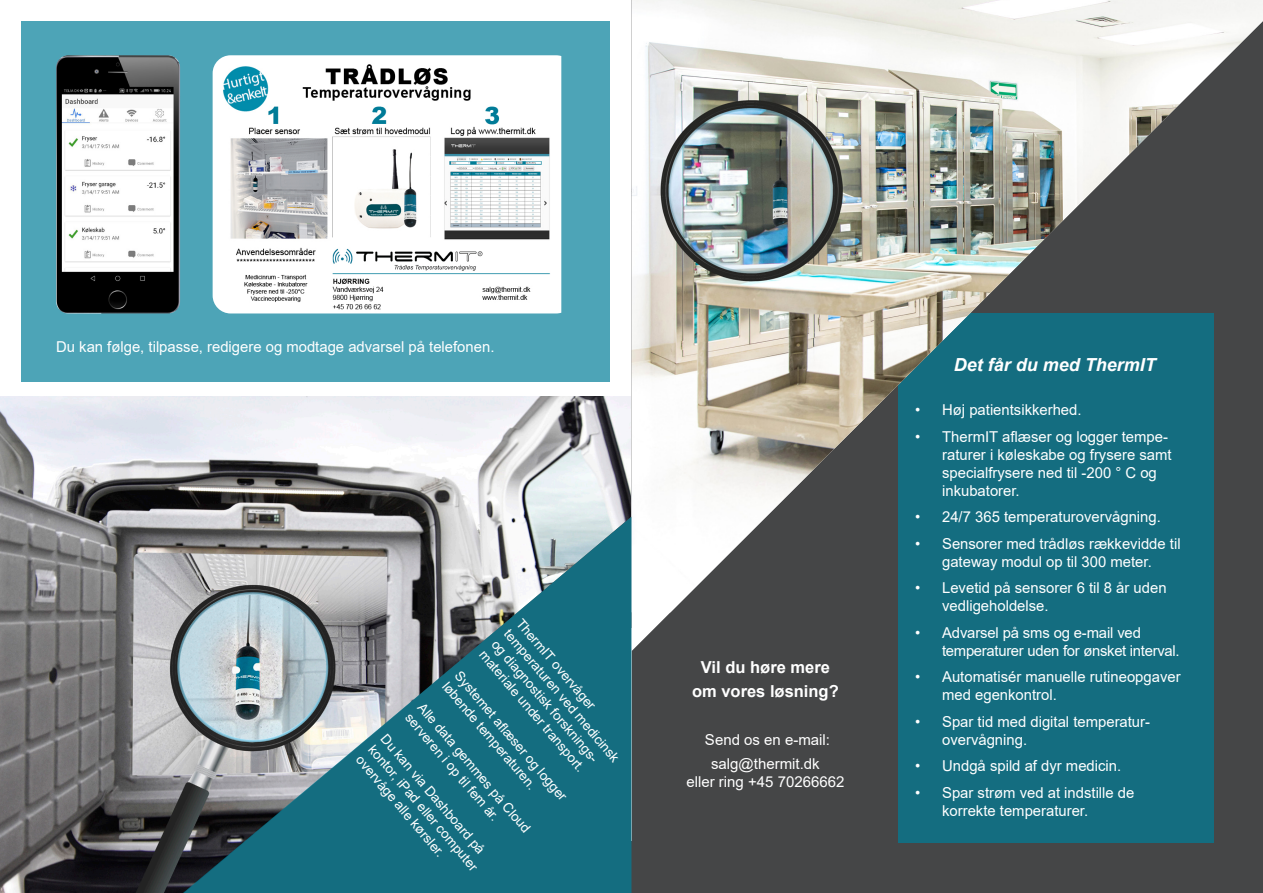
<style>
.page{position:relative;width:1263px;height:893px;background:#fff}
.page>*{position:absolute;margin:0;border:0;box-sizing:border-box;transform-origin:0 0}
.t1{font:italic 700 18px "Arial";color:#fff}
.t2{font:700 16.5px "Arial";color:#fff}
.t3{font:15px/18px "Arial";color:#fff}
.t4{font:15px/18px "Arial";letter-spacing:-.02em;color:#fff}
.t5{font:13.5px/16.2px "Arial";color:#fff}
</style>
<div class="page">
<img style="left:0;top:396px;width:631px;height:497px">
<div style="left:21px;top:21px;width:589px;height:361px;background:#4da4b7"></div>
<img style="left:56px;top:55px;width:124px;height:258px">
<div style="left:631px;top:0;width:632px;height:893px;background:#454647"></div>
<div style="left:898px;top:313px;width:316px;height:530px;background:#146d80"></div>
<img style="left:631px;top:0;width:632px;height:612px">
<svg style="left:136px;top:517px;width:495px;height:376px;background:#5f8993"></svg>
<img style="left:213px;top:55px;width:348px;height:258px">
<p class="t3" style="left:56px;top:337px;width:440px">Du kan følge, tilpasse, redigere og modtage advarsel på telefonen.</p>
<p class="t5" style="left:526px;top:615px;width:116px;rotate:50deg">ThermIT overvåger</p>
<p class="t5" style="left:513px;top:625px;width:171px;rotate:50deg">temperaturen ved medicinsk og diagnostisk forsknings&shy;materiale under transport.</p>
<p class="t5" style="left:464px;top:667px;width:167px;rotate:50deg">Systemet afl æser og logger løbende temperaturen.</p>
<p class="t5" style="left:427px;top:699px;width:167px;rotate:50deg">Alle data gemmes på Cloud serveren i op til fem år.</p>
<p class="t5" style="left:390px;top:731px;width:162px;rotate:50deg">Du kan via Dashboard på kontor, iPad eller computer overvåge alle kørsler.</p>
<p class="t2" style="left:701px;top:656px;width:130px">Vil du høre mere</p>
<p class="t2" style="left:692px;top:680px;width:148px">om vores løsning?</p>
<p class="t3" style="left:705px;top:731px;width:127px">Send os en e-mail:</p>
<p class="t3" style="left:711px;top:755px;width:110px">salg@thermit.dk</p>
<p class="t3" style="left:686px;top:773px;width:160px">eller ring +45 70266662</p>
<p class="t1" style="left:954px;top:353px;width:204px">Det får du med ThermIT</p>
<p class="t3" style="left:915px;top:401px;width:168px">• Høj patientsikkerhed.</p>
<p class="t3" style="left:942px;top:427px;width:231px;text-indent:-27px">• ThermIT aflæser og logger tempe&shy;raturer i køleskabe og frysere samt specialfrysere ned til -200 ° C og inkubatorer.</p>
<p class="t3" style="left:915px;top:508px;width:247px">• 24/7 365 temperaturovervågning.</p>
<p class="t3" style="left:915px;top:534px;width:267px;text-align:center">• Sensorer med trådløs rækkevidde til gateway modul op til 300 meter.</p>
<p class="t3" style="left:942px;top:579px;width:226px;text-indent:-27px">• Levetid på sensorer 6 til 8 år uden vedligeholdelse.</p>
<p class="t4" style="left:942px;top:623px;width:239px;text-indent:-27px">• Advarsel på sms og e-mail ved temperaturer uden for ønsket interval.</p>
<p class="t3" style="left:942px;top:668px;width:240px;text-indent:-27px">• Automatisér manuelle rutineopgaver med egenkontrol.</p>
<p class="t3" style="left:942px;top:712px;width:209px;text-indent:-27px">• Spar tid med digital temperatur&shy;overvågning.</p>
<p class="t3" style="left:915px;top:757px;width:208px">• Undgå spild af dyr medicin.</p>
<p class="t3" style="left:942px;top:783px;width:194px;text-indent:-27px">• Spar strøm ved at indstille de korrekte temperaturer.</p>
</div>
